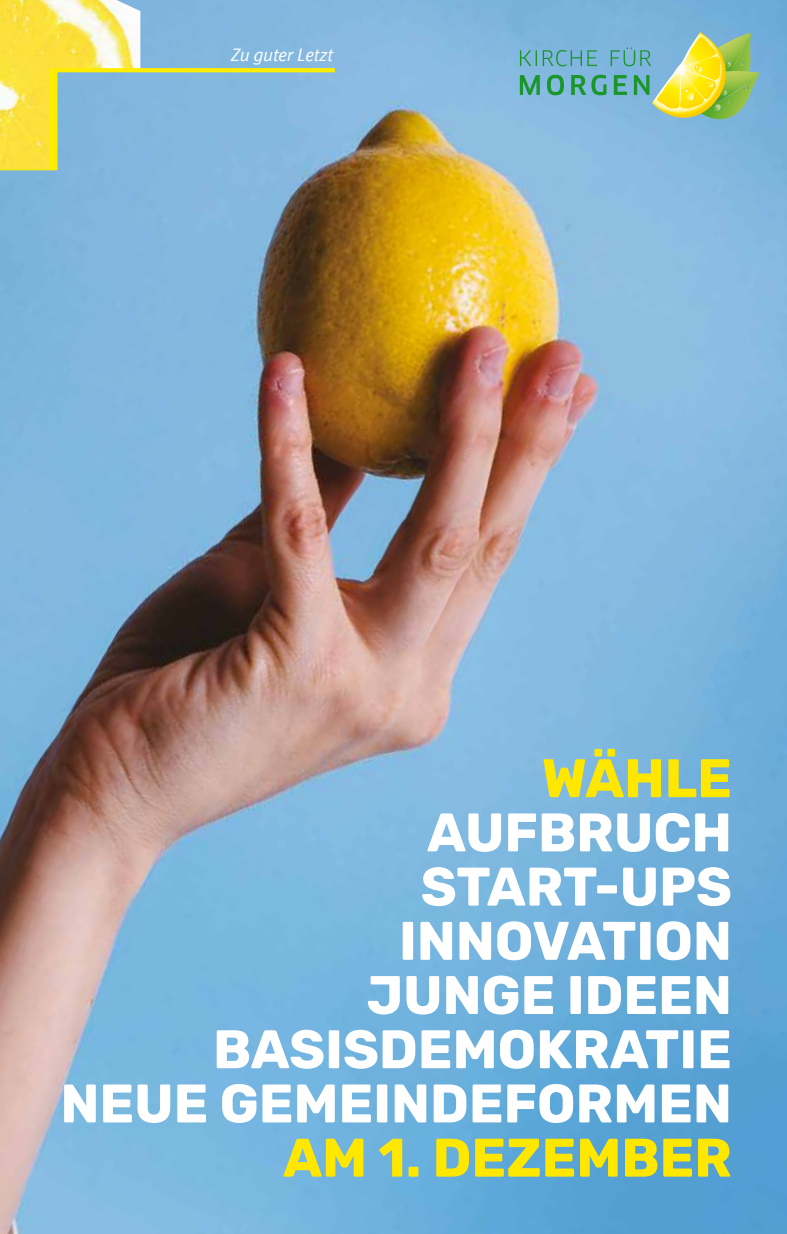
<style>
.page{position:relative;width:787px;height:1234px;background:#fff}
.page>*{position:absolute;margin:0;border:0;box-sizing:border-box;transform-origin:0 0}
.t1{font:700 55.95px/55.9px "Rubik";color:#fff;text-align:right}
.t2{font:700 55.95px "Rubik";color:#ffe700}
.t3{font:700 54.15px/54.2px "Rubik";color:#fff;text-align:right}
.t4{font:700 54.15px "Rubik";color:#ffe700}
.t5{font:18px "Meta Offc Norm Ita";letter-spacing:-.015em;color:#fff}
</style>
<div class="page">
<img style="left:0;top:0;width:787px;height:1233px">
<img style="left:0;top:0;width:140px;height:68px">
<svg style="left:0;top:68px;width:335px;height:102px"></svg>
<svg style="left:520px;top:32px;width:240px;height:101px"></svg>
<p class="t5" style="left:231px;top:44px;width:103px">Zu guter Letzt</p>
<p class="t4" style="left:542px;top:746px;width:192px">WÄHLE</p>
<p class="t3" style="left:60px;top:806px;width:673px">AUFBRUCH<br>START-UPS<br>INNOVATION<br>JUNGE IDEEN<br>BASISDEMOKRATIE<br>NEUE GEMEINDEFORMEN</p>
<p class="t4" style="left:283px;top:1125px;width:450px">AM 1. DEZEMBER</p>
<p class="t2" style="left:546px;top:751px;width:198px">WÄHLE</p>
<p class="t1" style="left:100px;top:814px;width:644px">AUFBRUCH<br>START-UPS<br>INNOVATION<br>JUNGE IDEEN<br>BASISDEMOKRATIE<br>PFARRER ALS TRAINER</p>
<p class="t2" style="left:279px;top:1143px;width:465px">AM 1. DEZEMBER</p>
</div>
